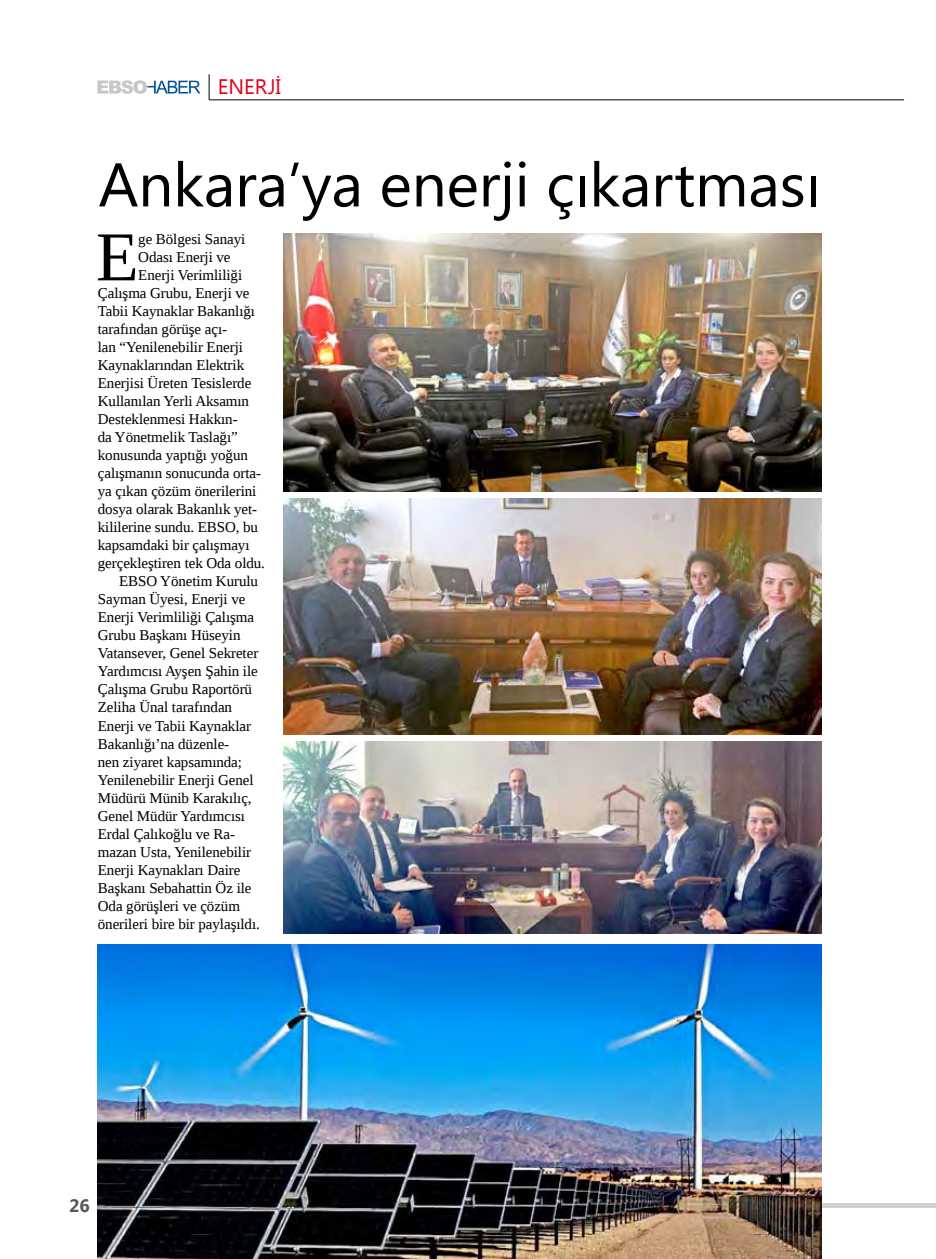
<style>
.page{position:relative;width:936px;height:1259px;background:#fff}
.page>*{position:absolute;margin:0;border:0;box-sizing:border-box;transform-origin:0 0}
.t1{font:70.05px "Liberation Serif";color:#000}
.t2{font:61.5px "Segoe UI";letter-spacing:-.005em;color:#000}
.t3{font:21px "Segoe UI";color:#e2001a}
.t4{font:700 18px "Segoe UI";color:#58585a}
.t5{font:15px "Liberation Serif";letter-spacing:-.005em;color:#000}
</style>
<div class="page">
<hr style="left:213px;top:1203px;width:722px;height:4px;background:#d0d1d2">
<svg style="left:97px;top:80px;width:103px;height:14px"></svg>
<hr style="left:209px;top:100px;width:695px;height:1px;background:#000">
<svg style="left:209px;top:74px;width:1px;height:26px"></svg>
<img style="left:283px;top:234px;width:538px;height:258px">
<img style="left:283px;top:499px;width:538px;height:236px">
<img style="left:283px;top:742px;width:538px;height:191px">
<img style="left:98px;top:944px;width:723px;height:315px">
<h3 class="t3" style="left:218px;top:72px;width:65px">ENERJİ</h3>
<h2 class="t2" style="left:98px;top:142px;width:723px">Ankara’ya enerji çıkartması</h2>
<h1 class="t1" style="left:96px;top:212px;width:44px">E</h1>
<p class="t5" style="left:138px;top:230px;width:109px">ge Bölgesi Sanayi</p>
<p class="t5" style="left:138px;top:248px;width:94px">Odası Enerji ve</p>
<p class="t5" style="left:138px;top:266px;width:105px">Enerji Verimliliği</p>
<p class="t5" style="left:98px;top:284px;width:153px">Çalışma Grubu, Enerji ve</p>
<p class="t5" style="left:98px;top:302px;width:159px">Tabii Kaynaklar Bakanlığı</p>
<p class="t5" style="left:98px;top:320px;width:131px">tarafından görüşe açı-</p>
<p class="t5" style="left:98px;top:338px;width:147px">lan “Yenilenebilir Enerji</p>
<p class="t5" style="left:98px;top:356px;width:148px">Kaynaklarından Elektrik</p>
<p class="t5" style="left:98px;top:374px;width:155px">Enerjisi Üreten Tesislerde</p>
<p class="t5" style="left:98px;top:392px;width:153px">Kullanılan Yerli Aksamın</p>
<p class="t5" style="left:98px;top:410px;width:141px">Desteklenmesi Hakkın-</p>
<p class="t5" style="left:98px;top:428px;width:141px">da Yönetmelik Taslağı”</p>
<p class="t5" style="left:98px;top:446px;width:152px">konusunda yaptığı yoğun</p>
<p class="t5" style="left:98px;top:464px;width:165px">çalışmanın sonucunda orta-</p>
<p class="t5" style="left:98px;top:482px;width:160px">ya çıkan çözüm önerilerini</p>
<p class="t5" style="left:98px;top:500px;width:161px">dosya olarak Bakanlık yet-</p>
<p class="t5" style="left:98px;top:518px;width:162px">kililerine sundu. EBSO, bu</p>
<p class="t5" style="left:98px;top:536px;width:153px">kapsamdaki bir çalışmayı</p>
<p class="t5" style="left:98px;top:554px;width:169px">gerçekleştiren tek Oda oldu.</p>
<p class="t5" style="left:119px;top:572px;width:140px">EBSO Yönetim Kurulu</p>
<p class="t5" style="left:98px;top:590px;width:149px">Sayman Üyesi, Enerji ve</p>
<p class="t5" style="left:98px;top:608px;width:158px">Enerji Verimliliği Çalışma</p>
<p class="t5" style="left:98px;top:626px;width:144px">Grubu Başkanı Hüseyin</p>
<p class="t5" style="left:98px;top:644px;width:162px">Vatansever, Genel Sekreter</p>
<p class="t5" style="left:98px;top:662px;width:161px">Yardımcısı Ayşen Şahin ile</p>
<p class="t5" style="left:98px;top:680px;width:156px">Çalışma Grubu Raportörü</p>
<p class="t5" style="left:98px;top:698px;width:136px">Zeliha Ünal tarafından</p>
<p class="t5" style="left:98px;top:716px;width:155px">Enerji ve Tabii Kaynaklar</p>
<p class="t5" style="left:98px;top:734px;width:133px">Bakanlığı’na düzenle-</p>
<p class="t5" style="left:98px;top:752px;width:146px">nen ziyaret kapsamında;</p>
<p class="t5" style="left:98px;top:770px;width:157px">Yenilenebilir Enerji Genel</p>
<p class="t5" style="left:98px;top:788px;width:155px">Müdürü Münib Karakılıç,</p>
<p class="t5" style="left:98px;top:806px;width:149px">Genel Müdür Yardımcısı</p>
<p class="t5" style="left:98px;top:824px;width:139px">Erdal Çalıkoğlu ve Ra-</p>
<p class="t5" style="left:98px;top:842px;width:155px">mazan Usta, Yenilenebilir</p>
<p class="t5" style="left:98px;top:860px;width:144px">Enerji Kaynakları Daire</p>
<p class="t5" style="left:98px;top:878px;width:155px">Başkanı Sebahattin Öz ile</p>
<p class="t5" style="left:98px;top:896px;width:144px">Oda görüşleri ve çözüm</p>
<p class="t5" style="left:98px;top:914px;width:163px">önerileri bire bir paylaşıldı.</p>
<p class="t4" style="left:69px;top:1192px;width:22px">26</p>
</div>
